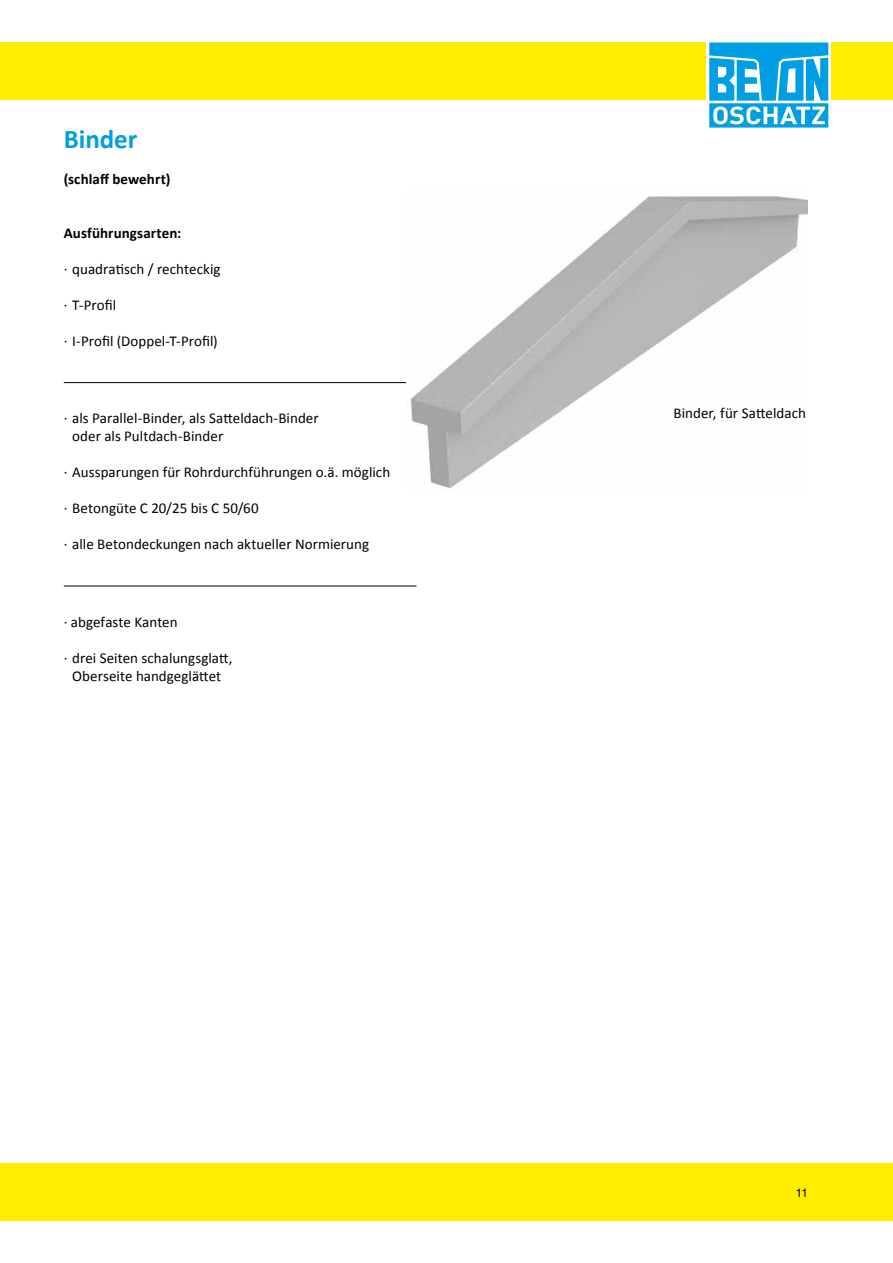
<style>
.page{position:relative;width:893px;height:1263px;background:#fff}
.page>*{position:absolute;margin:0;border:0;box-sizing:border-box;transform-origin:0 0}
.t1{font:700 27px "Calibri";letter-spacing:-.005em;color:#009ee3}
.t2{font:15px/18px "Calibri";letter-spacing:.005em;color:#000}
.t3{font:700 15px "Calibri";letter-spacing:.005em;color:#000}
.t4{font:12px "Swiss 721 BT";color:#000}
</style>
<div class="page">
<div style="left:0;top:1162px;width:893px;height:58px;background:#ffed00"></div>
<div style="left:0;top:43px;width:706px;height:57px;background:#ffed00"></div>
<div style="left:832px;top:43px;width:61px;height:57px;background:#ffed00"></div>
<svg style="left:709px;top:43px;width:119px;height:85px"></svg>
<hr style="left:64px;top:382px;width:352px;height:1px;background:#000">
<hr style="left:64px;top:586px;width:352px;height:1px;background:#000">
<img style="left:406px;top:196px;width:402px;height:293px">
<h1 class="t1" style="left:64px;top:122px;width:75px">Binder</h1>
<p class="t3" style="left:64px;top:169px;width:108px">(schlaff bewehrt)</p>
<p class="t3" style="left:64px;top:223px;width:119px">Ausführungsarten:</p>
<p class="t2" style="left:64px;top:260px;width:158px">· quadratisch / rechteckig</p>
<p class="t2" style="left:64px;top:296px;width:54px">· T-Profil</p>
<p class="t2" style="left:64px;top:332px;width:156px">· I-Profil (Doppel-T-Profil)</p>
<p class="t2" style="left:72px;top:409px;width:248px;text-indent:-9px">· als Parallel-Binder, als Satteldach-Binder oder als Pultdach-Binder</p>
<p class="t2" style="left:64px;top:463px;width:328px">· Aussparungen für Rohrdurchführungen o.ä. möglich</p>
<p class="t2" style="left:64px;top:499px;width:196px">· Betongüte C 20/25 bis C 50/60</p>
<p class="t2" style="left:64px;top:535px;width:307px">· alle Betondeckungen nach aktueller Normierung</p>
<p class="t2" style="left:64px;top:613px;width:115px">· abgefaste Kanten</p>
<p class="t2" style="left:64px;top:649px;width:170px;text-align:center">· drei Seiten schalungsglatt,<br>Oberseite handgeglättet</p>
<p class="t2" style="left:673px;top:404px;width:134px">Binder, für Satteldach</p>
<p class="t4" style="left:796px;top:1185px;width:14px">11</p>
</div>
